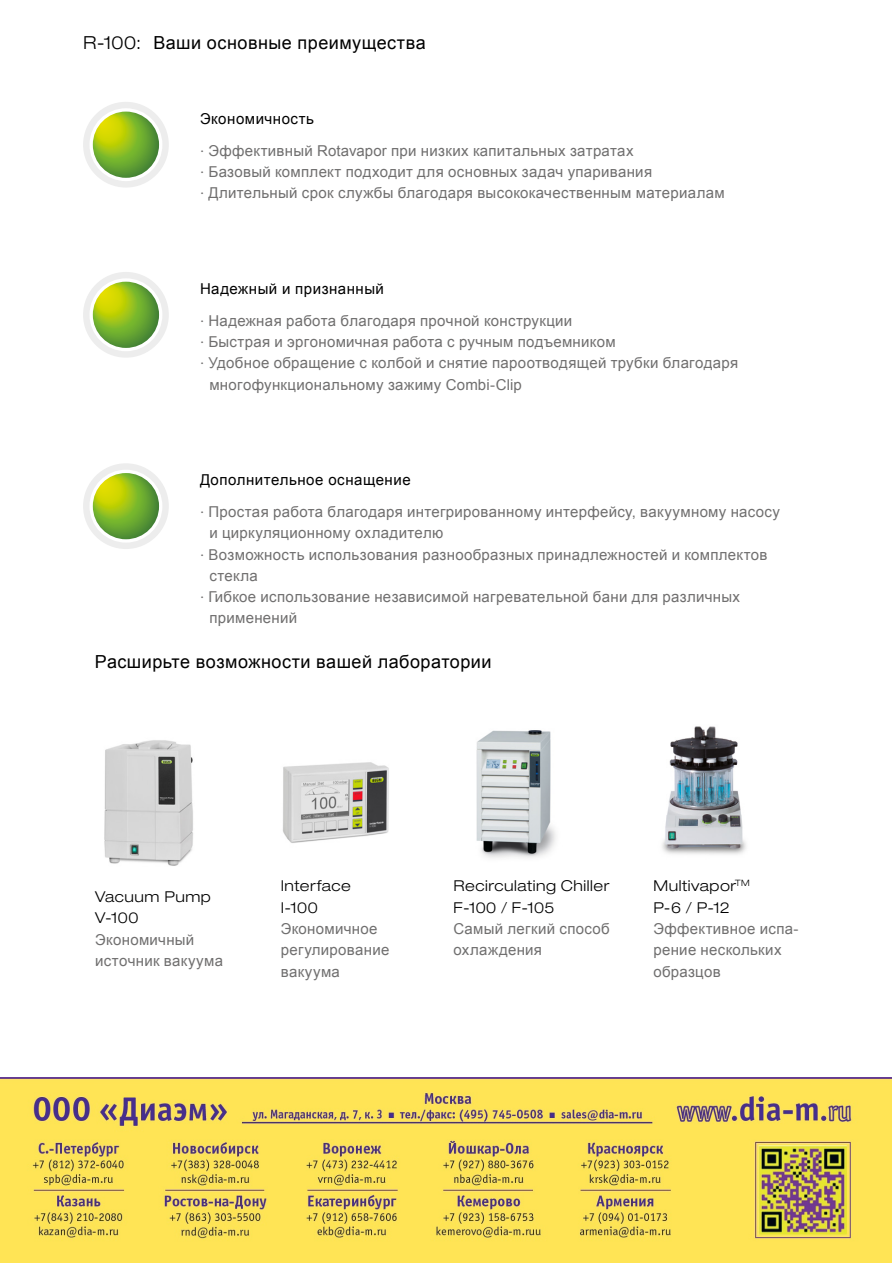
<style>
.page{position:relative;width:893px;height:1263px;background:#fff}
.page>*{position:absolute;margin:0;border:0;box-sizing:border-box;transform-origin:0 0}
.RU_Title{font:18px "Arial";letter-spacing:.025em;color:#000}
.EN_Title{font:300 expanded 18px "Helvetica Neue LT Std";color:#000}
.t1{font:15px/21.3px "Arial";letter-spacing:.02em;color:#706f6f}
.t2{font:300 expanded 15px/21.3px "Helvetica Neue LT Std";letter-spacing:.035em;color:#000}
.RU_Title_small_down{font:15px "Arial";letter-spacing:.035em;color:#000}
.s1{font-family:"Helvetica Neue LT Std";font-weight:300}
.s2{font-family:"Helvetica Neue LT Std";font-weight:300;font-stretch:expanded;color:#000}
.s3{font-family:"Arial";font-weight:400;font-stretch:normal;color:#706f6f}
</style>
<div class="page">
<div style="left:83px;top:102px;width:86px;height:86px;background:#ededed;border-radius:50%"></div>
<div style="left:90px;top:108px;width:72px;height:73px;background:#fff;border-radius:50%"></div>
<svg style="left:93px;top:112px;width:66px;height:66px;background:#86b423"></svg>
<div style="left:83px;top:272px;width:86px;height:86px;background:#ededed;border-radius:50%"></div>
<div style="left:90px;top:278px;width:72px;height:73px;background:#fff;border-radius:50%"></div>
<svg style="left:93px;top:282px;width:66px;height:66px;background:#86b323"></svg>
<div style="left:83px;top:463px;width:86px;height:86px;background:#ededed;border-radius:50%"></div>
<svg style="left:90px;top:470px;width:72px;height:73px"></svg>
<svg style="left:93px;top:473px;width:66px;height:66px;background:#86b423"></svg>
<img style="left:104px;top:740px;width:89px;height:126px">
<img style="left:283px;top:762px;width:106px;height:81px">
<img style="left:476px;top:730px;width:80px;height:128px">
<img style="left:662px;top:726px;width:84px;height:129px">
<img style="left:0;top:1078px;width:891px;height:185px">
<p class="EN_Title" style="left:83px;top:32px;width:60px">R-100:</p>
<p class="RU_Title" style="left:154px;top:31px;width:274px">Ваши основные преимущества</p>
<p class="RU_Title_small_down" style="left:200px;top:109px;width:116px">Экономичность</p>
<p class="t1" style="left:200px;top:140px;width:435px"><span class="s1">∙</span> Эффективный Rotavapor при низких капитальных затратах</p>
<p class="t1" style="left:200px;top:161px;width:454px"><span class="s1">∙</span> Базовый комплект подходит для основных задач упаривания</p>
<p class="t1" style="left:200px;top:182px;width:526px"><span class="s1">∙</span> Длительный срок службы благодаря высококачественным материалам</p>
<p class="RU_Title_small_down" style="left:200px;top:279px;width:185px">Надежный и признанный</p>
<p class="t1" style="left:200px;top:310px;width:374px"><span class="s1">∙</span> Надежная работа благодаря прочной конструкции</p>
<p class="t1" style="left:200px;top:331px;width:417px"><span class="s1">∙</span> Быстрая и эргономичная работа с ручным подъемником</p>
<p class="t1" style="left:209px;top:352px;width:530px;text-indent:-9px"><span class="s1">∙</span> Удобное обращение с колбой и снятие пароотводящей трубки благодаря многофункциональному зажиму Combi-Clip</p>
<p class="RU_Title_small_down" style="left:200px;top:470px;width:212px">Дополнительное оснащение</p>
<p class="t1" style="left:209px;top:501px;width:572px;text-indent:-9px"><span class="s1">∙</span> Простая работа благодаря интегрированному интерфейсу, вакуумному насосу и циркуляционному охладителю</p>
<p class="t1" style="left:209px;top:544px;width:560px;text-indent:-9px"><span class="s1">∙</span> Возможность использования разнообразных принадлежностей и комплектов стекла</p>
<p class="t1" style="left:209px;top:586px;width:532px;text-indent:-9px"><span class="s1">∙</span> Гибкое использование независимой нагревательной бани для различных применений</p>
<p class="RU_Title" style="left:95px;top:650px;width:398px">Расширьте возможности вашей лаборатории</p>
<p class="t1" style="left:95px;top:886px;width:129px"><span class="s2">Vacuum Pump<br>V-100<br></span>Экономичный источник вакуума</p>
<p class="t1" style="left:281px;top:876px;width:110px"><span class="s2">Interface<br>I-100<br></span>Экономичное регулирование вакуума</p>
<p class="t2" style="left:454px;top:875px;width:158px">Recirculating Chiller<br>F-100 / F-105<br><span class="s3">Самый легкий способ охлаждения</span></p>
<p class="t1" style="left:653px;top:876px;width:147px"><span class="s2">Multivapor</span><sup>TM<br></sup><span class="s2">P-6 / P-12<br></span>Эффективное испа&shy;рение нескольких образцов</p>
</div>
